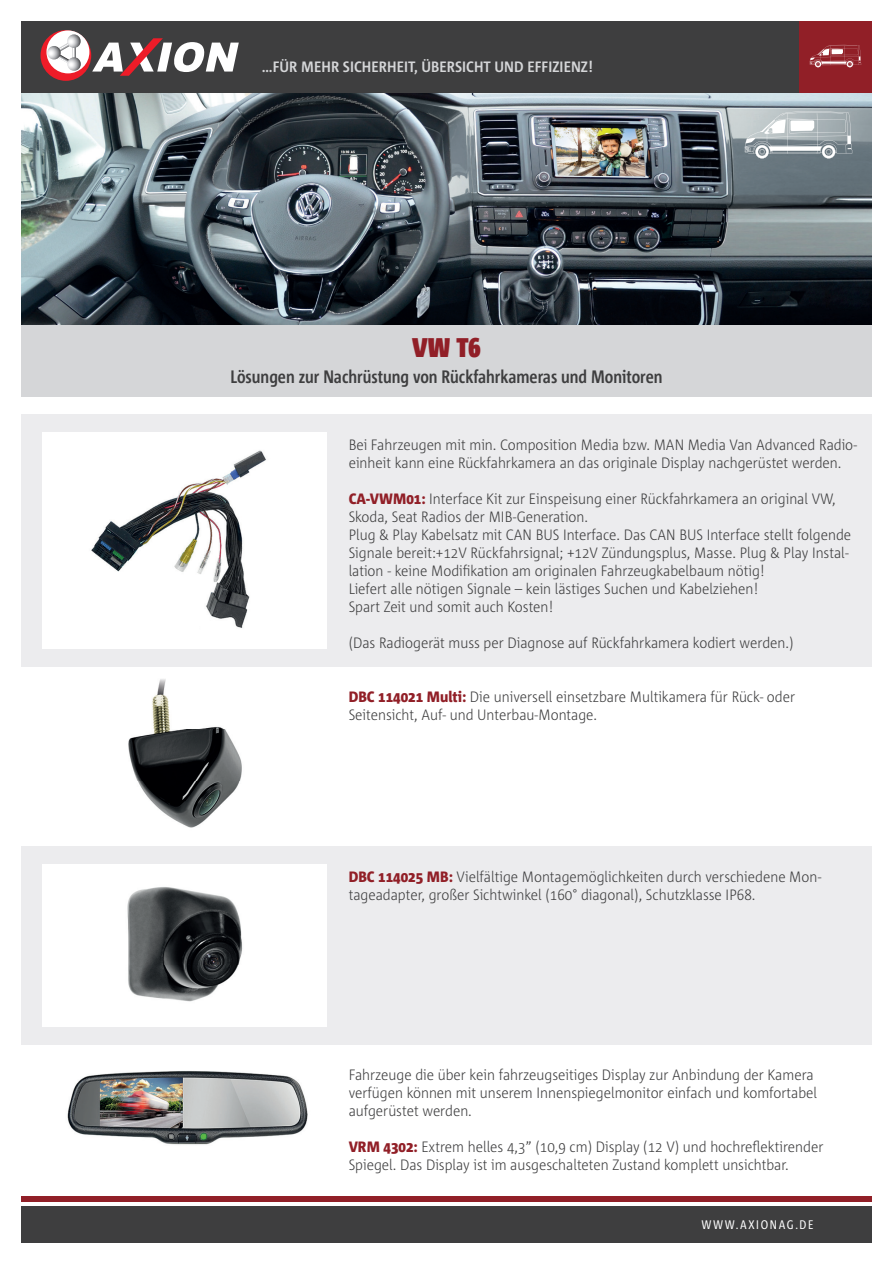
<style>
.page{position:relative;width:893px;height:1263px;background:#fff}
.page>*{position:absolute;margin:0;border:0;box-sizing:border-box;transform-origin:0 0}
.t1{font:900 27px "Corpid E1 s Cd";color:#911f27}
.t2{font:700 18px "Corpid E1 s Cd";color:#3e3e3f}
.t3{font:300 15px/18px "Corpid E1 s S Cd";color:#3e3e3f}
.t4{font:700 15px "Corpid E1 s S Cd";color:#d5d6d8}
.t5{font:12.45px "Corpid E1 s Cd";letter-spacing:.115em;color:#fff}
.s1{font-weight:800;color:#911f27}
</style>
<div class="page">
<div style="left:21px;top:21px;width:779px;height:72px;background:#3e3e3f"></div>
<div style="left:800px;top:21px;width:72px;height:72px;background:#911f27"></div>
<svg style="left:41px;top:30px;width:50px;height:51px"></svg>
<div style="left:46px;top:30px;width:43px;height:43px;background:#fff;border-radius:50%"></div>
<svg style="left:92px;top:38px;width:147px;height:38px"></svg>
<svg style="left:57px;top:43px;width:13px;height:20px"></svg>
<svg style="left:72px;top:48px;width:4px;height:9px"></svg>
<svg style="left:47px;top:46px;width:14px;height:14px"></svg>
<svg style="left:67px;top:34px;width:14px;height:14px"></svg>
<svg style="left:67px;top:57px;width:14px;height:14px"></svg>
<div style="left:21px;top:1196px;width:851px;height:5px;background:#911f27"></div>
<div style="left:21px;top:1206px;width:851px;height:36px;background:#3e3e3f"></div>
<div style="left:21px;top:324px;width:851px;height:72px;background:#d5d6d8"></div>
<div style="left:21px;top:414px;width:851px;height:252px;background:#ececee"></div>
<div style="left:21px;top:846px;width:851px;height:198px;background:#ececee"></div>
<div style="left:42px;top:432px;width:285px;height:216px;background:#fff"></div>
<div style="left:42px;top:864px;width:285px;height:162px;background:#fff"></div>
<img style="left:67px;top:1071px;width:241px;height:74px">
<svg style="left:810px;top:45px;width:51px;height:22px"></svg>
<img style="left:21px;top:93px;width:851px;height:231px">
<svg style="left:745px;top:111px;width:107px;height:47px;background:#b0b8bc"></svg>
<img style="left:128px;top:679px;width:114px;height:149px">
<img style="left:127px;top:887px;width:116px;height:115px">
<img style="left:91px;top:450px;width:175px;height:178px">
<p class="t4" style="left:262px;top:58px;width:332px">…FÜR MEHR SICHERHEIT, ÜBERSICHT UND EFFIZIENZ!</p>
<h1 class="t1" style="left:412px;top:330px;width:70px">VW T6</h1>
<p class="t2" style="left:230px;top:365px;width:433px">Lösungen zur Nachrüstung von Rückfahrkameras und Monitoren</p>
<p class="t3" style="left:349px;top:435px;width:510px">Bei Fahrzeugen mit min. Composition Media bzw. MAN Media Van Advanced Radio&shy;einheit kann eine Rückfahrkamera an das originale Display nachgerüstet werden.</p>
<p class="t3" style="left:349px;top:489px;width:504px"><span class="s1">CA-VWM01:</span> Interface Kit zur Einspeisung einer Rückfahrkamera an original VW, Skoda, Seat Radios der MIB-Generation.<br>Plug &amp; Play Kabelsatz mit CAN BUS Interface. Das CAN BUS Interface stellt folgende Signale bereit:+12V Rückfahrsignal; +12V Zündungsplus, Masse. Plug &amp; Play Instal&shy;lation - keine Modifikation am originalen Fahrzeugkabelbaum nötig!<br>Liefert alle nötigen Signale – kein lästiges Suchen und Kabelziehen!<br>Spart Zeit und somit auch Kosten!</p>
<p class="t3" style="left:349px;top:633px;width:446px">(Das Radiogerät muss per Diagnose auf Rückfahrkamera kodiert werden.)</p>
<p class="t3" style="left:349px;top:687px;width:448px"><span class="s1">DBC 114021 Multi:</span> Die universell einsetzbare Multikamera für Rück- oder<br>Seitensicht, Auf- und Unterbau-Montage.</p>
<p class="t3" style="left:349px;top:867px;width:474px"><span class="s1">DBC 114025 MB:</span> Vielfältige Montagemöglichkeiten durch verschiedene Mon&shy;tageadapter, großer Sichtwinkel (160° diagonal), Schutzklasse IP68.</p>
<p class="t3" style="left:349px;top:1065px;width:470px">Fahrzeuge die über kein fahrzeugseitiges Display zur Anbindung der Kamera verfügen können mit unserem Innenspiegelmonitor einfach und komfortabel aufgerüstet werden.</p>
<p class="t3" style="left:349px;top:1137px;width:476px"><span class="s1">VRM 4302:</span> Extrem helles 4,3” (10,9 cm) Display (12 V) und hochreflektirender<br>Spiegel. Das Display ist im ausgeschalteten Zustand komplett unsichtbar.</p>
<p class="t5" style="left:701px;top:1217px;width:114px">WWW.AXIONAG.DE</p>
</div>
